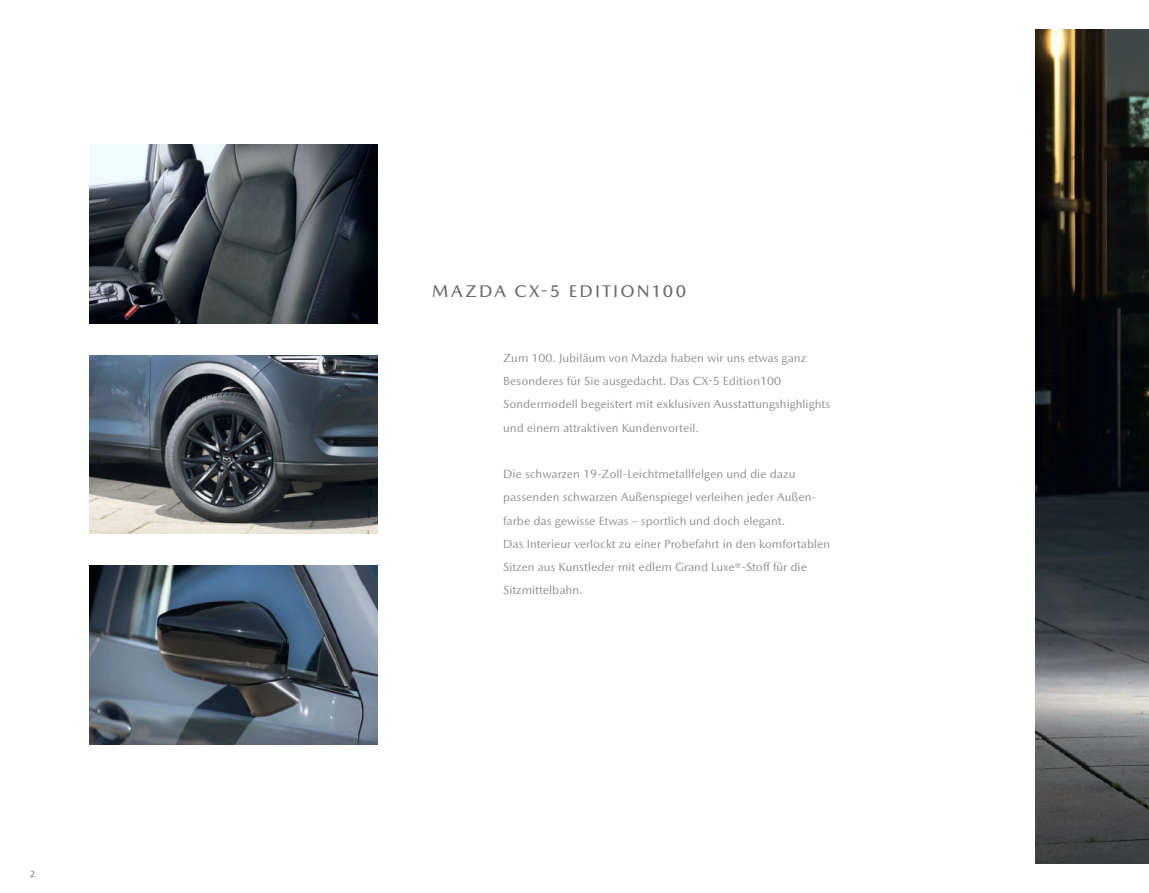
<style>
.page{position:relative;width:1149px;height:893px;background:#fff}
.page>*{position:absolute;margin:0;border:0;box-sizing:border-box;transform-origin:0 0}
.t1{font:500 17.25px "Mazda Type";letter-spacing:.125em;color:#6c6d70}
.t2{font:12px/23.2px "Mazda Type";color:#8e9093}
.t3{font:9px "Mazda Type";color:#6c6d70}
</style>
<div class="page">
<img style="left:89px;top:145px;width:288px;height:178px">
<img style="left:89px;top:355px;width:288px;height:179px">
<img style="left:89px;top:566px;width:288px;height:178px">
<img style="left:1035px;top:30px;width:113px;height:833px">
<p class="t3" style="left:30px;top:868px;width:7px">2</p>
<h1 class="t1" style="left:432px;top:281px;width:255px">MAZDA CX-5 EDITION100</h1>
<p class="t2" style="left:503px;top:346px;width:328px">Zum 100. Jubiläum von Mazda haben wir uns etwas ganz Besonderes für Sie ausgedacht. Das CX-5 Edition100<br>Sondermodell begeistert mit exklusiven Ausstattungshighlights und einem attraktiven Kundenvorteil.</p>
<p class="t2" style="left:503px;top:462px;width:328px">Die schwarzen 19-Zoll-Leichtmetallfelgen und die dazu passenden schwarzen Außenspiegel verleihen jeder Außen&shy;farbe das gewisse Etwas – sportlich und doch elegant.<br>Das Interieur verlockt zu einer Probefahrt in den komfortablen Sitzen aus Kunstleder mit edlem Grand Luxe®-Stoff für die Sitzmittelbahn.</p>
</div>
